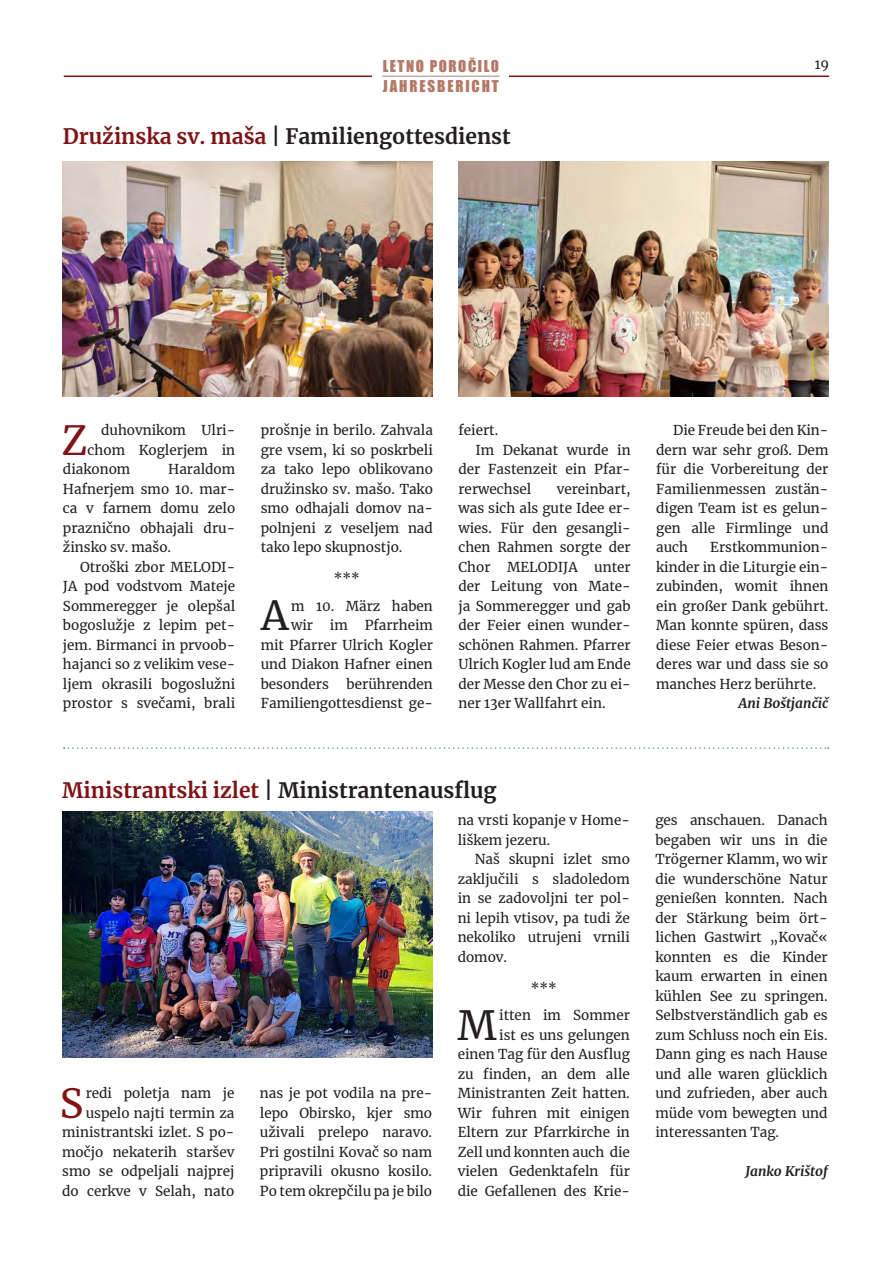
<style>
.page{position:relative;width:893px;height:1263px;background:#fff}
.page>*{position:absolute;margin:0;border:0;box-sizing:border-box;transform-origin:0 0}
._0-DropCap-Red{font:39.75px "Merriweather";color:#7f1316}
._0-DropCap-Black-DE{font:39.75px "Merriweather";color:#231f20}
._0-Title{font:700 21px "Merriweather";color:#231f20}
.t1{font:15px "Impact";letter-spacing:.105em;color:#b47866}
.t2{font:15px "Impact";letter-spacing:.125em;color:#b47866}
._0-DropCap-Black-DE-2{font:13.5px/19.5px "Merriweather";color:#231f20;text-align:right}
._0-BodyText-DE{font:13.5px/19.5px "Merriweather";color:#231f20;text-align:justify}
._0-BodyText-SL{font:13.5px/19.5px "Merriweather";color:#231f20;text-align:justify}
._0-DropCap-Red-2{font:13.5px/19.5px "Merriweather";color:#231f20;text-align:justify}
._0-Author{font:italic 700 13.5px "Merriweather";color:#231f20}
._0-Divider{font:13.5px "Merriweather";color:#231f20}
.s1{color:#7f1316}
</style>
<div class="page">
<hr style="left:64px;top:76px;width:765px;height:1px;background:#7f1316">
<div style="left:373px;top:56px;width:136px;height:41px;background:#fff"></div>
<hr style="left:382px;top:76px;width:118px;height:1px;background:#bbb3a0">
<img style="left:63px;top:161px;width:370px;height:235px">
<img style="left:458px;top:161px;width:370px;height:235px">
<svg style="left:64px;top:747px;width:765px;height:2px"></svg>
<img style="left:63px;top:811px;width:370px;height:246px">
<p class="t1" style="left:383px;top:55px;width:118px">LETNO POROČILO</p>
<p class="_0-DropCap-Black-DE-2" style="left:815px;top:54px;width:16px">19</p>
<p class="t2" style="left:383px;top:74px;width:117px">JAHRESBERICHT</p>
<p class="_0-Title" style="left:63px;top:122px;width:449px"><span class="s1">Družinska sv. maša</span> | Familiengottesdienst</p>
<p class="_0-DropCap-Red" style="left:62px;top:413px;width:27px">Z</p>
<p class="_0-DropCap-Red-2" style="left:101px;top:420px;width:136px">duhovnikom Ulri-</p>
<p class="_0-DropCap-Red-2" style="left:88px;top:440px;width:149px">chom Koglerjem in</p>
<p class="_0-DropCap-Red-2" style="left:63px;top:459px;width:69px">diakonom</p>
<p class="_0-DropCap-Red-2" style="left:63px;top:459px;width:174px;text-indent:105px">Haraldom Hafnerjem smo 10. mar&shy;ca v farnem domu zelo praznično obhajali dru&shy;žinsko sv. mašo.</p>
<p class="_0-BodyText-SL" style="left:63px;top:557px;width:174px;text-indent:17px">Otroški zbor MELODI-JA pod vodstvom Mateje Sommeregger je olepšal bogoslužje z lepim pet&shy;jem. Birmanci in prvoob&shy;hajanci so z velikim vese&shy;ljem okrasili bogoslužni prostor s svečami, brali</p>
<p class="_0-BodyText-SL" style="left:261px;top:420px;width:174px">prošnje in berilo. Zahvala gre vsem, ki so poskrbeli za tako lepo oblikovano družinsko sv. mašo. Tako smo odhajali domov na&shy;polnjeni z veseljem nad tako lepo skupnostjo.</p>
<p class="_0-Divider" style="left:334px;top:569px;width:28px">***</p>
<p class="_0-DropCap-Black-DE" style="left:261px;top:588px;width:29px">A</p>
<p class="_0-DropCap-Black-DE-2" style="left:291px;top:596px;width:143px">m 10. März haben</p>
<p class="_0-DropCap-Black-DE-2" style="left:291px;top:615px;width:143px">wir im Pfarrheim</p>
<p class="_0-DropCap-Black-DE-2" style="left:261px;top:635px;width:174px">mit Pfarrer Ulrich Kogler</p>
<p class="_0-DropCap-Black-DE-2" style="left:261px;top:654px;width:174px">und Diakon Hafner einen</p>
<p class="_0-DropCap-Black-DE-2" style="left:261px;top:674px;width:70px">besonders</p>
<p class="_0-DropCap-Black-DE-2" style="left:261px;top:674px;width:174px">berührenden<br>Familiengottesdienst ge-</p>
<p class="_0-DropCap-Black-DE-2" style="left:458px;top:420px;width:41px">feiert.</p>
<p class="_0-BodyText-DE" style="left:458px;top:440px;width:174px;text-indent:17px">Im Dekanat wurde in der Fastenzeit ein Pfar&shy;rerwechsel</p>
<p class="_0-BodyText-DE" style="left:458px;top:479px;width:174px;text-indent:98px">vereinbart, was sich als gute Idee er&shy;wies. Für den gesangli&shy;chen Rahmen sorgte der Chor MELODIJA unter der Leitung von Mate&shy;ja Sommeregger und gab der Feier einen wunder&shy;schönen Rahmen. Pfarrer Ulrich Kogler lud am Ende der Messe den Chor zu ei&shy;ner 13er Wallfahrt ein.</p>
<p class="_0-BodyText-DE" style="left:656px;top:420px;width:174px;text-indent:17px">Die Freude bei den Kin&shy;dern war sehr groß. Dem für die Vorbereitung der Familienmessen zustän&shy;digen Team ist es gelun&shy;gen alle Firmlinge und auch</p>
<p class="_0-BodyText-DE" style="left:656px;top:537px;width:174px;text-indent:54px">Erstkommunion&shy;kinder in die Liturgie ein&shy;zubinden, womit ihnen ein großer Dank gebührt.<br>Man konnte spüren, dass diese Feier etwas Beson&shy;deres war und dass sie so manches Herz berührte.</p>
<p class="_0-Author" style="left:738px;top:694px;width:91px">Ani Boštjančič</p>
<p class="_0-Title" style="left:62px;top:775px;width:436px"><span class="s1">Ministrantski izlet</span> | Ministrantenausflug</p>
<p class="_0-DropCap-Red-2" style="left:62px;top:1083px;width:174px;text-align:right">redi poletja nam je uspelo najti termin za ministrantski izlet. S po&shy;močjo nekaterih staršev smo se odpeljali najprej do cerkve v Selah, nato</p>
<p class="_0-DropCap-Red-2" style="left:260px;top:1083px;width:174px">nas je pot vodila na pre&shy;lepo Obirsko, kjer smo uživali prelepo naravo.<br>Pri gostilni Kovač so nam pripravili okusno kosilo.<br>Po tem okrepčilu pa je bilo</p>
<p class="_0-DropCap-Red" style="left:60px;top:1076px;width:25px">S</p>
<p class="_0-DropCap-Red-2" style="left:458px;top:810px;width:174px">na vrsti kopanje v Home&shy;liškem jezeru.</p>
<p class="_0-BodyText-SL" style="left:458px;top:849px;width:174px;text-indent:17px">Naš skupni izlet smo zaključili s sladoledom in se zadovoljni ter pol&shy;ni lepih vtisov, pa tudi že nekoliko utrujeni vrnili domov.</p>
<p class="_0-Divider" style="left:531px;top:979px;width:28px">***</p>
<p class="_0-DropCap-Black-DE" style="left:457px;top:998px;width:41px">M</p>
<p class="_0-DropCap-Black-DE-2" style="left:458px;top:1005px;width:174px">itten im Sommer<br>ist es uns gelungen<br>einen Tag für den Ausflug zu finden, an dem alle<br>Ministranten Zeit hatten.<br>Wir fuhren mit einigen<br>Eltern zur Pfarrkirche in<br>Zell und konnten auch die vielen Gedenktafeln für die Gefallenen des Krie-</p>
<p class="_0-DropCap-Black-DE-2" style="left:655px;top:810px;width:174px;text-align:justify">ges anschauen. Danach begaben wir uns in die Trögerner Klamm, wo wir die wunderschöne Natur genießen konnten. Nach der Stärkung beim ört&shy;lichen Gastwirt „Kovač« konnten es die Kinder kaum erwarten in einen kühlen See zu springen.<br>Selbstverständlich gab es zum Schluss noch ein Eis.<br>Dann ging es nach Hause und alle waren glücklich und zufrieden, aber auch müde vom bewegten und interessanten Tag.</p>
<p class="_0-Author" style="left:745px;top:1162px;width:84px">Janko Krištof</p>
</div>
